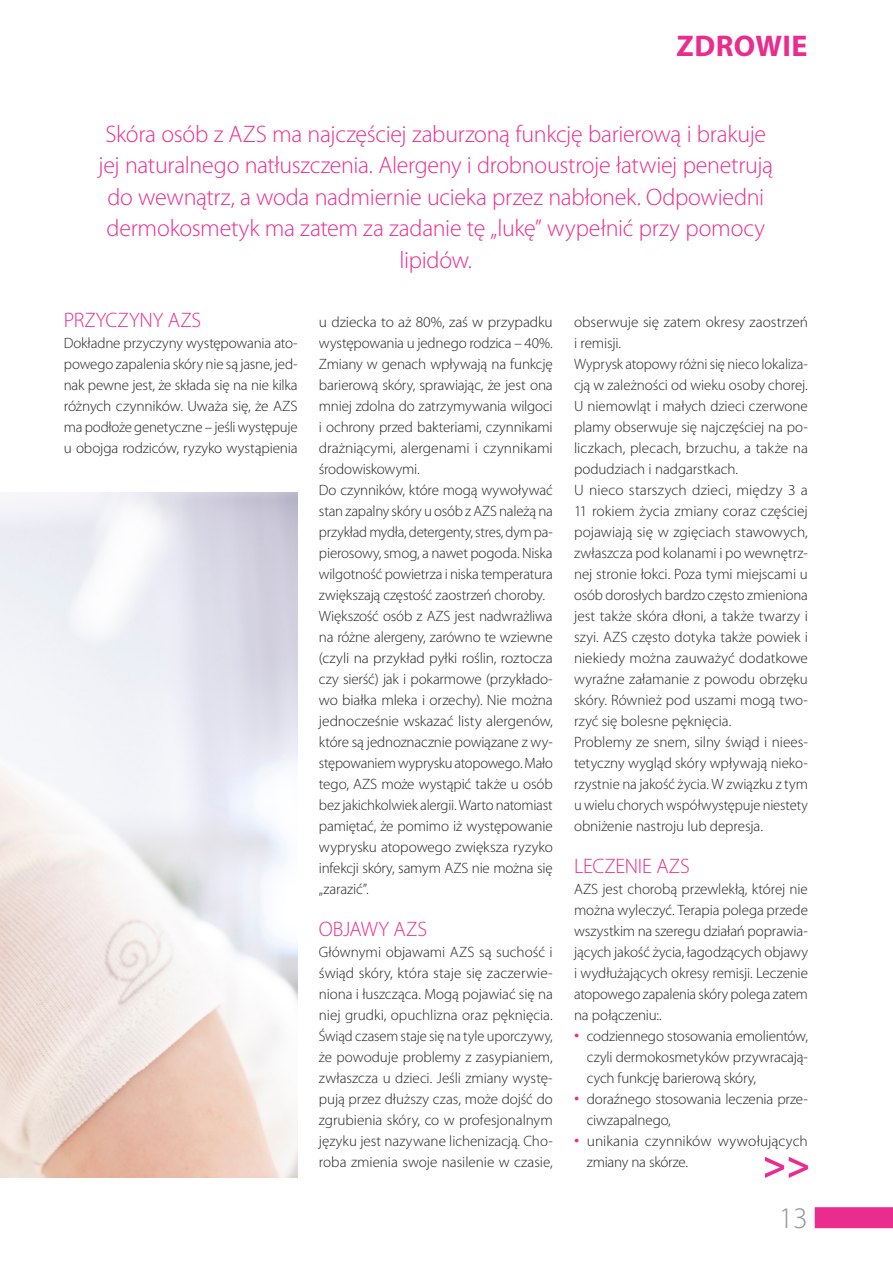
<style>
.page{position:relative;width:893px;height:1263px;background:#fff}
.page>*{position:absolute;margin:0;border:0;box-sizing:border-box;transform-origin:0 0}
.dział_magenta_P{font:700 30px "Myriad Pro";letter-spacing:.015em;color:#eb2c8f}
.t1{font:300 30px "Myriad Pro";color:#939598}
.CIEKAWOSTKA_TEKST{font:300 24px/31.5px "Myriad Pro";letter-spacing:-.01em;color:#eb2e8f;text-align:center}
.t2{font:300 21px "Myriad Pro";letter-spacing:-.005em;color:#eb2c8f}
.t3{font:300 15px/21px "Myriad Pro";letter-spacing:-.005em;color:#231f20;text-align:justify}
.s1{font-size:21px;color:#eb2c8f}
</style>
<div class="page">
<svg style="left:765px;top:1157px;width:43px;height:21px"></svg>
<img style="left:0;top:493px;width:298px;height:684px">
<div style="left:815px;top:1207px;width:78px;height:21px;background:#eb2c8f"></div>
<p class="dział_magenta_P" style="left:677px;top:27px;width:133px">ZDROWIE</p>
<p class="CIEKAWOSTKA_TEKST" style="left:99px;top:118px;width:676px">Skóra osób z AZS ma najczęściej zaburzoną funkcję barierową i brakuje jej naturalnego natłuszczenia. Alergeny i drobnoustroje łatwiej penetrują do wewnątrz, a woda nadmiernie ucieka przez nabłonek. Odpowiedni dermokosmetyk ma zatem za zadanie tę „lukę” wypełnić przy pomocy lipidów.</p>
<p class="t2" style="left:64px;top:308px;width:139px">PRZYCZYNY AZS</p>
<p class="t3" style="left:64px;top:333px;width:235px">Dokładne przyczyny występowania ato&shy;powego zapalenia skóry nie są jasne, jed&shy;nak pewne jest, że składa się na nie kilka różnych czynników. Uważa się, że AZS ma podłoże genetyczne – jeśli występuje u obojga rodziców, ryzyko wystąpienia</p>
<p class="t3" style="left:319px;top:312px;width:235px">u dziecka to aż 80%, zaś w przypadku występowania u jednego rodzica – 40%.<br>Zmiany w genach wpływają na funkcję barierową skóry, sprawiając, że jest ona mniej zdolna do zatrzymywania wilgoci i ochrony przed bakteriami, czynnikami drażniącymi, alergenami i czynnikami środowiskowymi.</p>
<p class="t3" style="left:319px;top:480px;width:235px">Do czynników, które mogą wywoływać stan zapalny skóry u osób z AZS należą na przykład mydła, detergenty, stres, dym pa&shy;pierosowy, smog, a nawet pogoda. Niska wilgotność powietrza i niska temperatura zwiększają częstość zaostrzeń choroby.</p>
<p class="t3" style="left:319px;top:606px;width:235px">Większość osób z AZS jest nadwrażliwa na różne alergeny, zarówno te wziewne (czyli na przykład pyłki roślin, roztocza czy sierść) jak i pokarmowe (przykłado&shy;wo białka mleka i orzechy). Nie można jednocześnie wskazać listy alergenów, które są jednoznacznie powiązane z wy&shy;stępowaniem wyprysku atopowego. Mało tego, AZS może wystąpić także u osób bez jakichkolwiek alergii. Warto natomiast pamiętać, że pomimo iż występowanie wyprysku atopowego zwiększa ryzyko infekcji skóry, samym AZS nie można się „zarazić”.</p>
<p class="t2" style="left:319px;top:917px;width:110px">OBJAWY AZS</p>
<p class="t3" style="left:319px;top:942px;width:235px">Głównymi objawami AZS są suchość i świąd skóry, która staje się zaczerwie&shy;niona i łuszcząca. Mogą pojawiać się na niej grudki, opuchlizna oraz pęknięcia.<br>Świąd czasem staje się na tyle uporczywy, że powoduje problemy z zasypianiem, zwłaszcza u dzieci. Jeśli zmiany wystę&shy;pują przez dłuższy czas, może dojść do zgrubienia skóry, co w profesjonalnym języku jest nazywane lichenizacją. Cho&shy;roba zmienia swoje nasilenie w czasie,</p>
<p class="t3" style="left:574px;top:312px;width:235px">obserwuje się zatem okresy zaostrzeń i remisji.</p>
<p class="t3" style="left:574px;top:354px;width:235px">Wyprysk atopowy różni się nieco lokaliza&shy;cją w zależności od wieku osoby chorej.<br>U niemowląt i małych dzieci czerwone plamy obserwuje się najczęściej na po&shy;liczkach, plecach, brzuchu, a także na podudziach i nadgarstkach.</p>
<p class="t3" style="left:574px;top:480px;width:235px">U nieco starszych dzieci, między 3 a 11 rokiem życia zmiany coraz częściej pojawiają się w zgięciach stawowych, zwłaszcza pod kolanami i po wewnętrz&shy;nej stronie łokci. Poza tymi miejscami u osób dorosłych bardzo często zmieniona jest także skóra dłoni, a także twarzy i szyi. AZS często dotyka także powiek i niekiedy można zauważyć dodatkowe wyraźne załamanie z powodu obrzęku skóry. Również pod uszami mogą two&shy;rzyć się bolesne pęknięcia.</p>
<p class="t3" style="left:574px;top:732px;width:235px">Problemy ze snem, silny świąd i niees&shy;tetyczny wygląd skóry wpływają nieko&shy;rzystnie na jakość życia. W związku z tym u wielu chorych współwystępuje niestety obniżenie nastroju lub depresja.</p>
<p class="t2" style="left:574px;top:854px;width:117px">LECZENIE AZS</p>
<p class="t3" style="left:574px;top:879px;width:235px">AZS jest chorobą przewlekłą, której nie można wyleczyć. Terapia polega przede wszystkim na szeregu działań poprawia&shy;jących jakość życia, łagodzących objawy i wydłużających okresy remisji. Leczenie atopowego zapalenia skóry polega zatem na połączeniu:.</p>
<p class="t3" style="left:587px;top:1026px;width:223px;text-indent:-13px"><span class="s1">•</span> codziennego stosowania emolientów, czyli dermokosmetyków przywracają&shy;cych funkcję barierową skóry,</p>
<p class="t3" style="left:587px;top:1089px;width:223px;text-indent:-13px"><span class="s1">•</span> doraźnego stosowania leczenia prze&shy;ciwzapalnego,</p>
<p class="t3" style="left:587px;top:1131px;width:222px;text-indent:-13px"><span class="s1">•</span> unikania czynników wywołujących zmiany na skórze.</p>
<h1 class="t1" style="left:779px;top:1201px;width:31px">13</h1>
</div>
